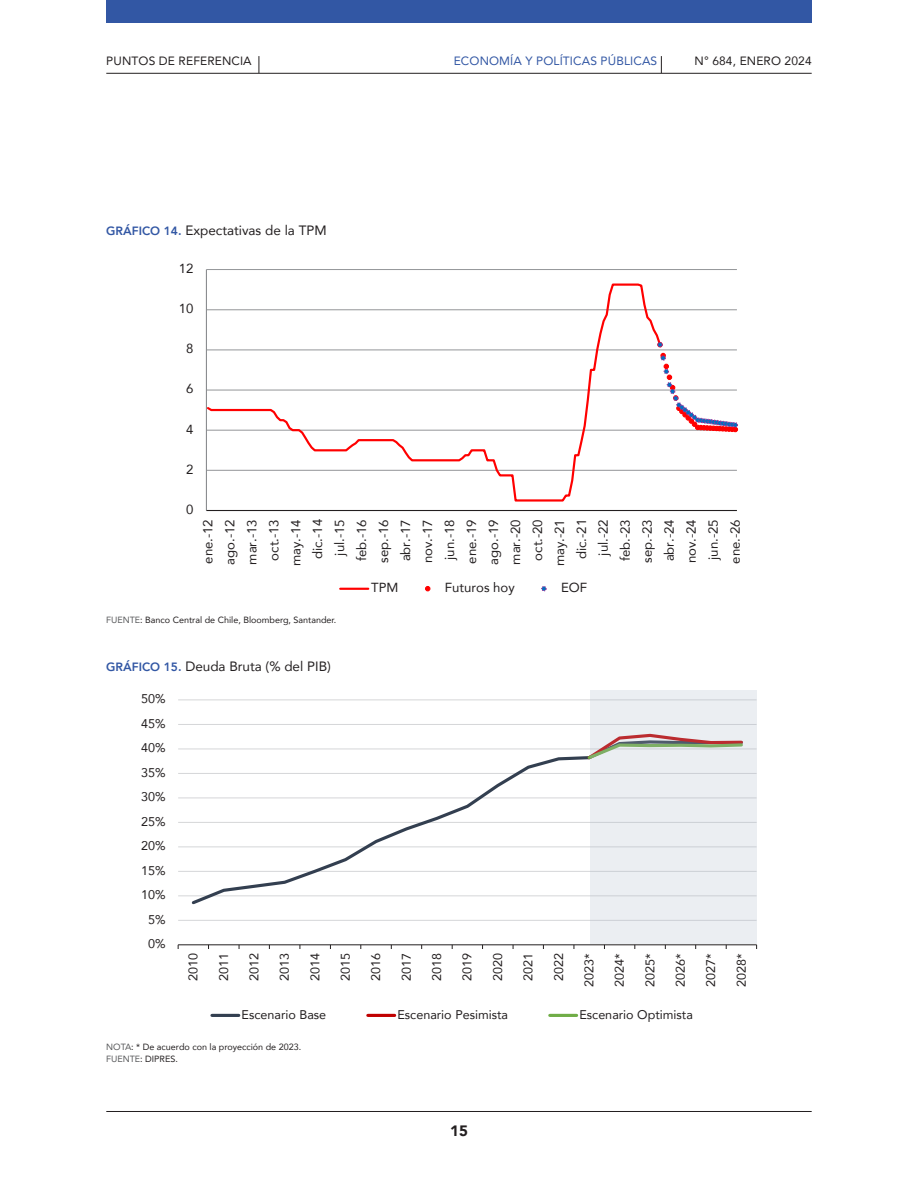
<style>
.page{position:relative;width:918px;height:1188px;background:#fff}
.page>*{position:absolute;margin:0;border:0;box-sizing:border-box;transform-origin:0 0}
.t1{font:900 15px "Avenir";color:#231f20}
.tit_graf_cuadros{font:13.5px "Avenir";color:#231f20}
.t2{font:13.2px/22px "Avenir";letter-spacing:.005em;color:#231f20;text-align:right}
.t3{font:12.6px "Avenir";letter-spacing:.005em;color:#231f20}
.t4{font:12px "Avenir";letter-spacing:.01em;color:#231f20}
.t5{font:12px "Avenir";letter-spacing:.01em;color:#3257a4}
.text_fuente{font:9px "Avenir";color:#231f20}
.s1{font-weight:800;font-size:12px;color:#3257a4}
.s2{color:#57585a}
</style>
<div class="page">
<hr style="left:106px;top:1111px;width:706px;height:1px;background:#231f20">
<div style="left:106px;top:0;width:706px;height:23px;background:#3257a4"></div>
<hr style="left:106px;top:73px;width:706px;height:1px;background:#231f20">
<svg style="left:259px;top:56px;width:1px;height:17px"></svg>
<svg style="left:661px;top:56px;width:1px;height:17px"></svg>
<hr style="left:206px;top:470px;width:531px;height:1px;background:#939598">
<hr style="left:206px;top:350px;width:531px;height:1px;background:#939598">
<hr style="left:206px;top:309px;width:531px;height:1px;background:#939598">
<hr style="left:206px;top:269px;width:531px;height:1px;background:#939598">
<hr style="left:206px;top:270px;width:1px;height:241px;background:#8a8c8f">
<hr style="left:206px;top:510px;width:531px;height:1px;background:#231f20">
<svg style="left:207px;top:283px;width:456px;height:219px"></svg>
<svg style="left:657px;top:342px;width:6px;height:5px"></svg>
<svg style="left:660px;top:353px;width:78px;height:79px"></svg>
<hr style="left:340px;top:588px;width:28px;height:2px;background:#f00">
<svg style="left:425px;top:586px;width:5px;height:5px"></svg>
<svg style="left:541px;top:586px;width:6px;height:5px"></svg>
<hr style="left:178px;top:920px;width:579px;height:1px;background:#d5d6d8">
<hr style="left:178px;top:896px;width:579px;height:1px;background:#d5d6d8">
<hr style="left:178px;top:871px;width:579px;height:1px;background:#d5d6d8">
<hr style="left:178px;top:847px;width:579px;height:1px;background:#d5d6d8">
<hr style="left:178px;top:822px;width:579px;height:1px;background:#d5d6d8">
<hr style="left:178px;top:798px;width:579px;height:1px;background:#d5d6d8">
<hr style="left:178px;top:773px;width:579px;height:1px;background:#d5d6d8">
<hr style="left:178px;top:749px;width:579px;height:1px;background:#d5d6d8">
<hr style="left:178px;top:724px;width:579px;height:1px;background:#d5d6d8">
<hr style="left:178px;top:700px;width:579px;height:1px;background:#d5d6d8">
<hr style="left:178px;top:945px;width:579px;height:1px;background:#231f20">
<svg style="left:189px;top:748px;width:401px;height:157px"></svg>
<svg style="left:585px;top:748px;width:5px;height:14px"></svg>
<hr style="left:212px;top:1014px;width:27px;height:3px;background:#333f50">
<hr style="left:368px;top:1014px;width:27px;height:3px;background:#c00000">
<hr style="left:550px;top:1014px;width:27px;height:3px;background:#70ad47">
<div style="left:590px;top:690px;width:167px;height:254px;background:#adb9ca;opacity:.24"></div>
<p class="t4" style="left:106px;top:51px;width:147px">PUNTOS DE REFERENCIA</p>
<p class="t5" style="left:454px;top:51px;width:205px">ECONOMÍA Y POLÍTICAS PÚBLICAS</p>
<p class="t4" style="left:695px;top:52px;width:119px">N° 684, ENERO 2024</p>
<p class="tit_graf_cuadros" style="left:106px;top:219px;width:222px"><span class="s1">GRÁFICO 14.</span> Expectativas de la TPM</p>
<p class="t2" style="left:179px;top:257px;width:16px">12</p>
<p class="t2" style="left:179px;top:297px;width:16px">10</p>
<p class="t2" style="left:186px;top:337px;width:9px">8</p>
<p class="t2" style="left:186px;top:377px;width:9px">6</p>
<p class="t2" style="left:186px;top:418px;width:9px">4</p>
<p class="t2" style="left:186px;top:458px;width:9px">2</p>
<p class="t2" style="left:186px;top:498px;width:9px">0</p>
<p class="t2" style="left:196px;top:566px;width:49px;rotate:-90deg">ene.-12 ago.-12 mar.-13 oct.-13 may.-14 dic.-14 jul.-15 feb.-16 sep.-16 abr.-17 nov.-17 jun.-18 ene.-19 ago.-19 mar.-20 oct.-20 may.-21 dic.-21 jul.-22 feb.-23 sep.-23 abr.-24 nov.-24 jun.-25 ene.-26</p>
<p class="t2" style="left:371px;top:576px;width:29px">TPM</p>
<p class="t2" style="left:445px;top:576px;width:71px">Futuros hoy</p>
<p class="t2" style="left:561px;top:576px;width:28px">EOF</p>
<p class="text_fuente" style="left:106px;top:612px;width:232px"><span class="s2">FUENTE</span>: Banco Central de Chile, Bloomberg, Santander.</p>
<p class="tit_graf_cuadros" style="left:106px;top:656px;width:226px"><span class="s1">GRÁFICO 15.</span> Deuda Bruta (% del PIB)</p>
<p class="t3" style="left:141px;top:689px;width:26px">50%</p>
<p class="t3" style="left:141px;top:713px;width:26px">45%</p>
<p class="t3" style="left:141px;top:738px;width:26px">40%</p>
<p class="t3" style="left:141px;top:762px;width:26px">35%</p>
<p class="t3" style="left:141px;top:787px;width:26px">30%</p>
<p class="t3" style="left:141px;top:811px;width:26px">25%</p>
<p class="t3" style="left:141px;top:836px;width:26px">20%</p>
<p class="t3" style="left:141px;top:860px;width:26px">15%</p>
<p class="t3" style="left:141px;top:885px;width:26px">10%</p>
<p class="t3" style="left:148px;top:909px;width:19px">5%</p>
<p class="t3" style="left:148px;top:934px;width:19px">0%</p>
<p class="t3" style="left:183px;top:981px;width:29px;rotate:-90deg">2010</p>
<p class="t3" style="left:214px;top:981px;width:29px;rotate:-90deg">2011</p>
<p class="t3" style="left:244px;top:981px;width:29px;rotate:-90deg">2012</p>
<p class="t3" style="left:274px;top:981px;width:29px;rotate:-90deg">2013</p>
<p class="t3" style="left:305px;top:981px;width:29px;rotate:-90deg">2014</p>
<p class="t3" style="left:335px;top:981px;width:29px;rotate:-90deg">2015</p>
<p class="t3" style="left:366px;top:981px;width:29px;rotate:-90deg">2016</p>
<p class="t3" style="left:396px;top:981px;width:29px;rotate:-90deg">2017</p>
<p class="t3" style="left:427px;top:981px;width:29px;rotate:-90deg">2018</p>
<p class="t3" style="left:457px;top:981px;width:29px;rotate:-90deg">2019</p>
<p class="t3" style="left:488px;top:981px;width:29px;rotate:-90deg">2020</p>
<p class="t3" style="left:518px;top:981px;width:29px;rotate:-90deg">2021</p>
<p class="t3" style="left:549px;top:981px;width:29px;rotate:-90deg">2022</p>
<p class="t3" style="left:579px;top:987px;width:35px;rotate:-90deg">2023*</p>
<p class="t3" style="left:609px;top:987px;width:35px;rotate:-90deg">2024*</p>
<p class="t3" style="left:640px;top:987px;width:35px;rotate:-90deg">2025*</p>
<p class="t3" style="left:670px;top:987px;width:35px;rotate:-90deg">2026*</p>
<p class="t3" style="left:701px;top:987px;width:35px;rotate:-90deg">2027*</p>
<p class="t3" style="left:731px;top:987px;width:35px;rotate:-90deg">2028*</p>
<p class="t3" style="left:242px;top:1004px;width:86px">Escenario Base</p>
<p class="t3" style="left:398px;top:1004px;width:112px">Escenario Pesimista</p>
<p class="t3" style="left:579px;top:1004px;width:115px">Escenario Optimista</p>
<p class="text_fuente" style="left:106px;top:1040px;width:196px"><span class="s2">NOTA</span>: * De acuerdo con la proyección de 2023.</p>
<p class="text_fuente" style="left:106px;top:1052px;width:73px"><span class="s2">FUENTE</span>: DIPRES.</p>
<p class="t1" style="left:450px;top:1118px;width:19px">15</p>
</div>
